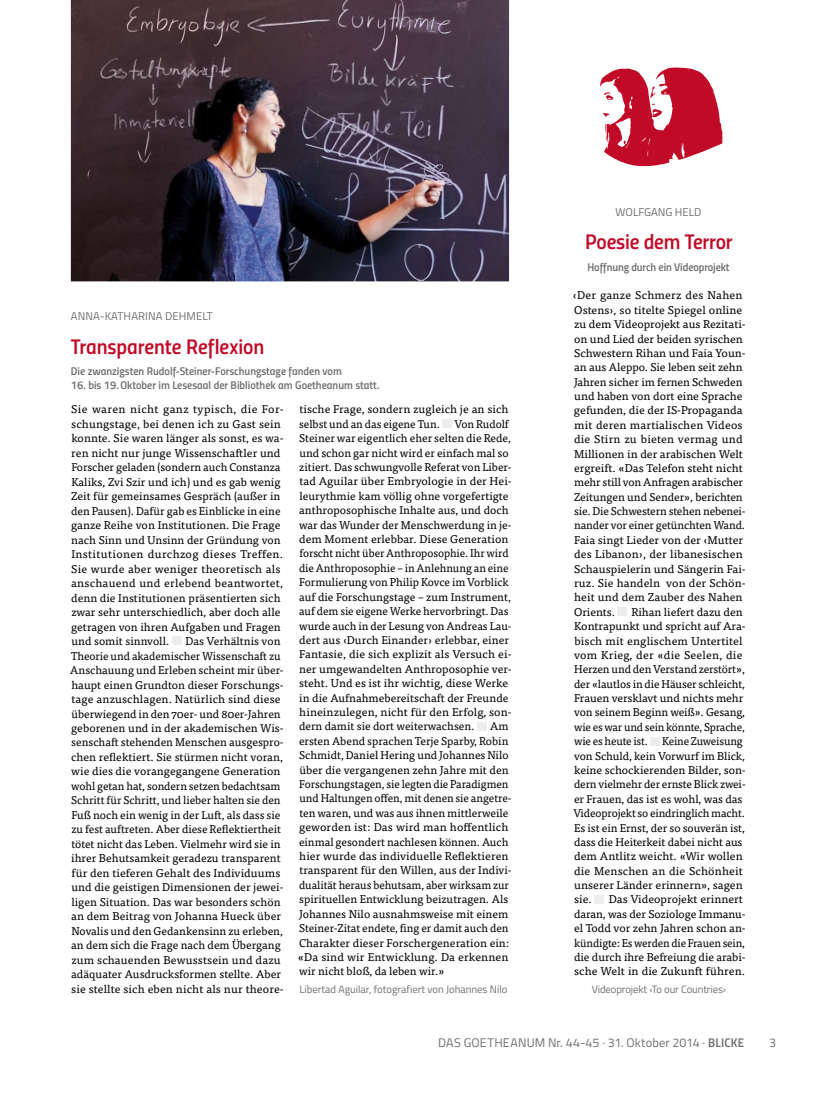
<style>
.page{position:relative;width:815px;height:1099px;background:#fff}
.page>*{position:absolute;margin:0;border:0;box-sizing:border-box;transform-origin:0 0}
.t1{font:21.25px "Titillium Semibold Upright";letter-spacing:-.005em;color:#c10a27}
.t2{font:12.5px "Titillium";letter-spacing:.01em;color:#706f6f}
.t3{font:11.25px/14.4px "Tisa Pro";color:#000}
.t4{font:11.25px "Titillium Semibold Upright";color:#706f6f}
.t5{font:11.25px "Titillium";letter-spacing:.01em;color:#706f6f}
.t6{font:10.62px "Titillium";color:#706f6f}
.s1{font-family:"Titillium Semibold Upright"}
</style>
<div class="page">
<div style="left:172px;top:637px;width:9px;height:8px;background:#ededed"></div>
<div style="left:442px;top:419px;width:9px;height:9px;background:#ededed"></div>
<div style="left:477px;top:722px;width:9px;height:8px;background:#ededed"></div>
<img style="left:71px;top:0;width:438px;height:281px">
<div style="left:618px;top:607px;width:9px;height:8px;background:#ededed"></div>
<div style="left:650px;top:737px;width:9px;height:8px;background:#ededed"></div>
<div style="left:595px;top:895px;width:9px;height:8px;background:#ededed"></div>
<svg style="left:600px;top:67px;width:123px;height:100px"></svg>
<p class="t5" style="left:71px;top:308px;width:143px">ANNA-KATHARINA DEHMELT</p>
<h1 class="t1" style="left:71px;top:330px;width:195px">Transparente Reflexion</h1>
<p class="t4" style="left:71px;top:362px;width:273px">Die zwanzigsten Rudolf-Steiner-Forschungstage fanden vom</p>
<p class="t4" style="left:71px;top:377px;width:310px">16. bis 19.Oktober im Lesesaal der Bibliothek am Goetheanum statt.</p>
<p class="t3" style="left:71px;top:401px;width:214px">Sie waren nicht ganz typisch, die For&shy;schungstage, bei denen ich zu Gast sein konnte. Sie waren länger als sonst, es wa&shy;ren nicht nur junge Wissenschaftler und Forscher geladen (sondern auch Constanza Kaliks, Zvi Szir und ich) und es gab wenig Zeit für gemeinsames Gespräch (außer in den Pausen). Dafür gab es Einblicke in eine ganze Reihe von Institutionen. Die Frage nach Sinn und Unsinn der Gründung von Institutionen durchzog dieses Treffen.<br>Sie wurde aber weniger theoretisch als anschauend und erlebend beantwortet, denn die Institutionen präsentierten sich zwar sehr unterschiedlich, aber doch alle getragen von ihren Aufgaben und Fragen und somit sinnvoll.</p>
<p class="t3" style="left:70px;top:633px;width:215px;text-indent:115px">Das Verhältnis von Theorie und akademischer Wissenschaft zu Anschauung und Erleben scheint mir über&shy;haupt einen Grundton dieser Forschungs&shy;tage anzuschlagen. Natürlich sind diese überwiegend in den 70er- und 80er-Jahren geborenen und in der akademischen Wis&shy;senschaft stehenden Menschen ausgespro&shy;chen reflektiert. Sie stürmen nicht voran, wie dies die vorangegangene Generation wohl getan hat, sondern setzen bedachtsam Schritt für Schritt, und lieber halten sie den Fuß noch ein wenig in der Luft, als dass sie zu fest auftreten. Aber diese Reflektiertheit tötet nicht das Leben. Vielmehr wird sie in ihrer Behutsamkeit geradezu transparent für den tieferen Gehalt des Individuums und die geistigen Dimensionen der jewei&shy;ligen Situation. Das war besonders schön an dem Beitrag von Johanna Hueck über Novalis und den Gedankensinn zu erleben, an dem sich die Frage nach dem Übergang zum schauenden Bewusstsein und dazu adäquater Ausdrucksformen stellte. Aber sie stellte sich eben nicht als nur theore-</p>
<p class="t3" style="left:299px;top:401px;width:211px">tische Frage, sondern zugleich je an sich selbst und an das eigene Tun.</p>
<p class="t3" style="left:299px;top:416px;width:214px;text-indent:155px">Von Rudolf Steiner war eigentlich eher selten die Rede, und schon gar nicht wird er einfach mal so zitiert. Das schwungvolle Referat von Liber&shy;tad Aguilar über Embryologie in der Hei&shy;leurythmie kam völlig ohne vorgefertigte anthroposophische Inhalte aus, und doch war das Wunder der Menschwerdung in je&shy;dem Moment erlebbar. Diese Generation forscht nicht über Anthroposophie. Ihr wird die Anthroposophie – in Anlehnung an eine Formulierung von Philip Kovce im Vorblick auf die Forschungstage – zum Instrument, auf dem sie eigene Werke hervorbringt. Das wurde auch in der Lesung von Andreas Lau&shy;dert aus ‹Durch Einander› erlebbar, einer Fantasie, die sich explizit als Versuch ei&shy;ner umgewandelten Anthroposophie ver&shy;steht. Und es ist ihr wichtig, diese Werke in die Aufnahmebereitschaft der Freunde hineinzulegen, nicht für den Erfolg, son&shy;dern damit sie dort weiterwachsen.</p>
<p class="t3" style="left:298px;top:718px;width:215px;text-indent:192px">Am ersten Abend sprachen Terje Sparby, Robin Schmidt, Daniel Hering und Johannes Nilo über die vergangenen zehn Jahre mit den Forschungstagen, sie legten die Paradigmen und Haltungen offen, mit denen sie angetre&shy;ten waren, und was aus ihnen mittlerweile geworden ist: Das wird man hoffentlich einmal gesondert nachlesen können. Auch hier wurde das individuelle Reflektieren transparent für den Willen, aus der Indivi&shy;dualität heraus behutsam, aber wirksam zur spirituellen Entwicklung beizutragen. Als Johannes Nilo ausnahmsweise mit einem Steiner-Zitat endete, fing er damit auch den Charakter dieser Forschergeneration ein: «Da sind wir Entwicklung. Da erkennen wir nicht bloß, da leben wir.»</p>
<p class="t6" style="left:299px;top:981px;width:209px">Libertad Aguilar, fotografiert von Johannes Nilo</p>
<p class="t5" style="left:616px;top:204px;width:87px">WOLFGANG HELD</p>
<h1 class="t1" style="left:585px;top:226px;width:149px">Poesie dem Terror</h1>
<p class="t4" style="left:587px;top:258px;width:144px">Hoffnung durch ein Videoprojekt</p>
<p class="t3" style="left:573px;top:287px;width:174px">‹Der ganze Schmerz des Nahen<br>Ostens›, so titelte Spiegel online zu dem Videoprojekt aus Rezitati&shy;on und Lied der beiden syrischen<br>Schwestern Rihan und Faia Youn&shy;an aus Aleppo. Sie leben seit zehn<br>Jahren sicher im fernen Schweden und haben von dort eine Sprache gefunden, die der IS-Propaganda mit deren martialischen Videos die Stirn zu bieten vermag und<br>Millionen in der arabischen Welt ergreift. «Das Telefon steht nicht mehr still von Anfragen arabischer<br>Zeitungen und Sender», berichten sie. Die Schwestern stehen nebenei&shy;nander vor einer getünchten Wand.<br>Faia singt Lieder von der ‹Mutter des Libanon›, der libanesischen<br>Schauspielerin und Sängerin Fai&shy;ruz. Sie handeln von der Schön&shy;heit und dem Zauber des Nahen<br>Orients.</p>
<p class="t3" style="left:574px;top:604px;width:173px;text-indent:57px">Rihan liefert dazu den<br>Kontrapunkt und spricht auf Ara&shy;bisch mit englischem Untertitel vom Krieg, der «die Seelen, die<br>Herzen und den Verstand zerstört», der «lautlos in die Häuser schleicht,<br>Frauen versklavt und nichts mehr von seinem Beginn weiß». Gesang, wie es war und sein könnte, Sprache, wie es heute ist.</p>
<p class="t3" style="left:574px;top:733px;width:174px;text-indent:89px">Keine Zuweisung von Schuld, kein Vorwurf im Blick, keine schockierenden Bilder, son&shy;dern vielmehr der ernste Blick zwei&shy;er Frauen, das ist es wohl, was das<br>Videoprojekt so eindringlich macht.<br>Es ist ein Ernst, der so souverän ist, dass die Heiterkeit dabei nicht aus dem Antlitz weicht. «Wir wollen die Menschen an die Schönheit unserer Länder erinnern», sagen sie.</p>
<p class="t3" style="left:574px;top:891px;width:173px;text-indent:35px">Das Videoprojekt erinnert daran, was der Soziologe Immanu&shy;el Todd vor zehn Jahren schon an&shy;kündigte: Es werden die Frauen sein, die durch ihre Befreiung die arabi&shy;sche Welt in die Zukunft führen.</p>
<p class="t6" style="left:592px;top:981px;width:136px">Videoprojekt ‹To our Countries›</p>
<p class="t2" style="left:438px;top:1033px;width:308px">DAS GOETHEANUM Nr. 44-45 · 31. Oktober 2014 · <span class="s1">BLICKE</span></p>
<p class="t2" style="left:769px;top:1033px;width:9px">3</p>
</div>
